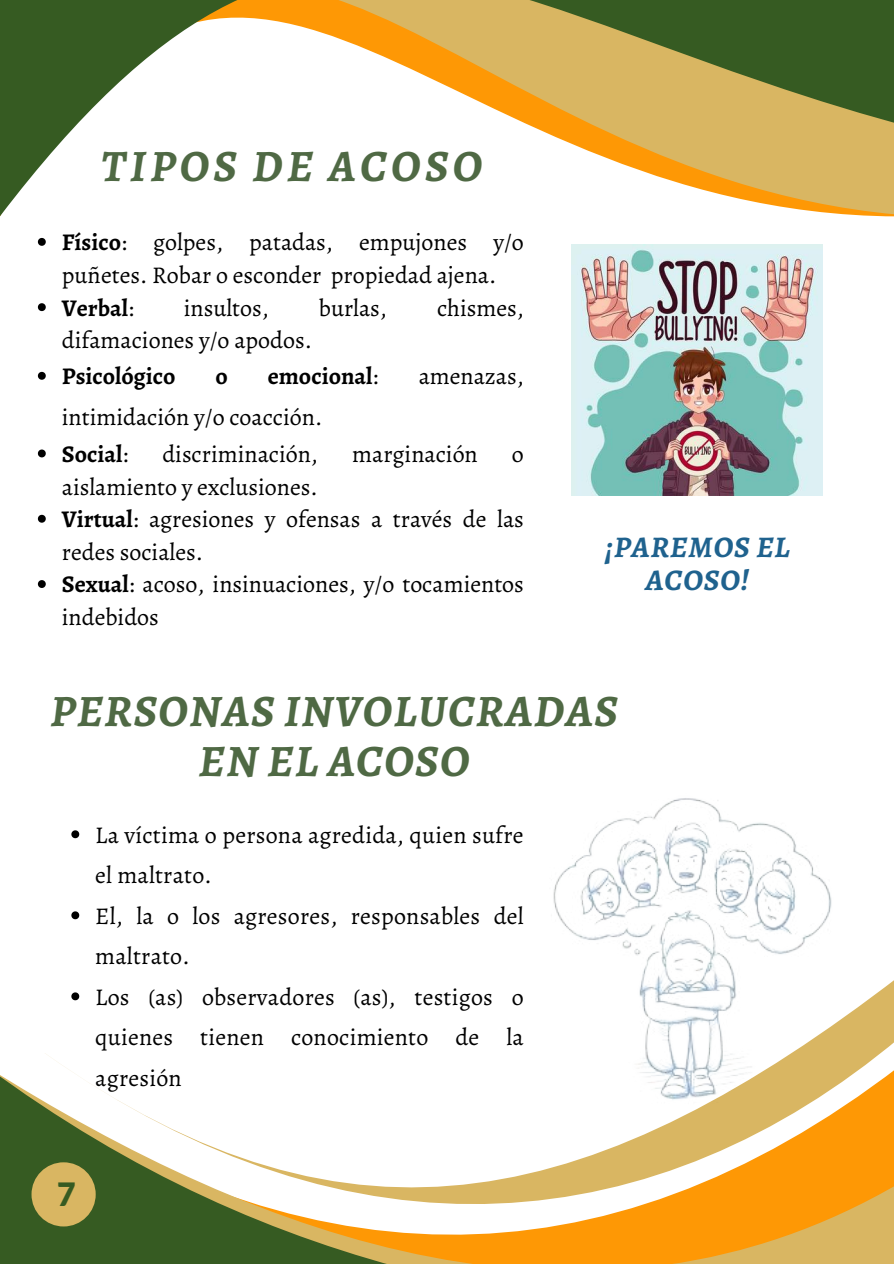
<style>
.page{position:relative;width:894px;height:1264px;background:#fff}
.page>*{position:absolute;margin:0;border:0;box-sizing:border-box;transform-origin:0 0}
.t1{font:italic 700 45px/50.7px "Alegreya";letter-spacing:.03em;color:#4f6944;text-align:center}
.t2{font:italic 700 45px "Alegreya";letter-spacing:.1em;color:#4f6944}
.t3{font:900 32.1px "Lato";color:#365b22}
.t4{font:italic 700 30px/33.8px "Alegreya";letter-spacing:.03em;color:#1f628e;text-align:center}
.t5{font:24px/32.7px "Alegreya";color:#000}
.t6{font:700 24px "Alegreya";color:#000}
.s1{font-weight:700}
.s2{font-weight:400}
</style>
<div class="page">
<svg style="left:0;top:1075px;width:45px;height:188px;background:#486934"></svg>
<svg style="left:45px;top:981px;width:848px;height:282px"></svg>
<img style="left:538px;top:798px;width:299px;height:314px">
<svg style="left:0;top:0;width:893px;height:216px"></svg>
<img style="left:571px;top:244px;width:251px;height:251px">
<svg style="left:38px;top:238px;width:8px;height:8px"></svg>
<svg style="left:38px;top:303px;width:8px;height:8px"></svg>
<svg style="left:38px;top:372px;width:8px;height:8px"></svg>
<svg style="left:38px;top:449px;width:8px;height:8px"></svg>
<svg style="left:38px;top:515px;width:8px;height:7px"></svg>
<svg style="left:38px;top:580px;width:8px;height:8px"></svg>
<svg style="left:71px;top:830px;width:8px;height:8px"></svg>
<svg style="left:71px;top:911px;width:8px;height:8px"></svg>
<svg style="left:71px;top:992px;width:8px;height:8px"></svg>
<div style="left:31px;top:1162px;width:65px;height:64px;background:#d9b662;border-radius:50%"></div>
<h1 class="t2" style="left:101px;top:136px;width:382px">TIPOS DE ACOSO</h1>
<p class="t5" style="left:62px;top:226px;width:463px"><span class="s1">Físico</span>: golpes, patadas, empujones y/o puñetes. Robar o esconder propiedad ajena.<br><span class="s1">Verbal</span>:</p>
<p class="t5" style="left:184px;top:291px;width:86px">insultos,</p>
<p class="t5" style="left:319px;top:291px;width:70px">burlas,</p>
<p class="t5" style="left:437px;top:291px;width:88px">chismes,</p>
<p class="t5" style="left:62px;top:324px;width:251px">difamaciones y/o apodos.</p>
<p class="t6" style="left:62px;top:360px;width:115px">Psicológico</p>
<p class="t6" style="left:215px;top:360px;width:14px">o</p>
<p class="t6" style="left:268px;top:360px;width:112px">emocional<span class="s2">:</span></p>
<p class="t5" style="left:418px;top:360px;width:107px">amenazas,</p>
<p class="t5" style="left:62px;top:398px;width:262px;line-height:37.2px">intimidación y/o coacción.<br><span class="s1">Social</span>:</p>
<p class="t5" style="left:162px;top:437px;width:157px">discriminación,</p>
<p class="t5" style="left:352px;top:437px;width:127px">marginación</p>
<p class="t5" style="left:512px;top:437px;width:13px">o</p>
<p class="t5" style="left:62px;top:470px;width:463px">aislamiento y exclusiones.<br><span class="s1">Virtual</span>: agresiones y ofensas a través de las redes sociales.<br><span class="s1">Sexual</span>: acoso, insinuaciones, y/o tocamientos indebidos</p>
<p class="t4" style="left:604px;top:529px;width:186px">¡PAREMOS EL<br>ACOSO!</p>
<h1 class="t1" style="left:51px;top:685px;width:568px">PERSONAS INVOLUCRADAS<br>EN EL ACOSO</h1>
<p class="t5" style="left:95px;top:814px;width:429px;line-height:40.5px">La víctima o persona agredida, quien sufre el maltrato.<br>El, la o los agresores, responsables del maltrato.<br>Los (as) observadores (as), testigos o quienes tienen conocimiento de la agresión</p>
<h2 class="t3" style="left:57px;top:1173px;width:20px">7</h2>
</div>
